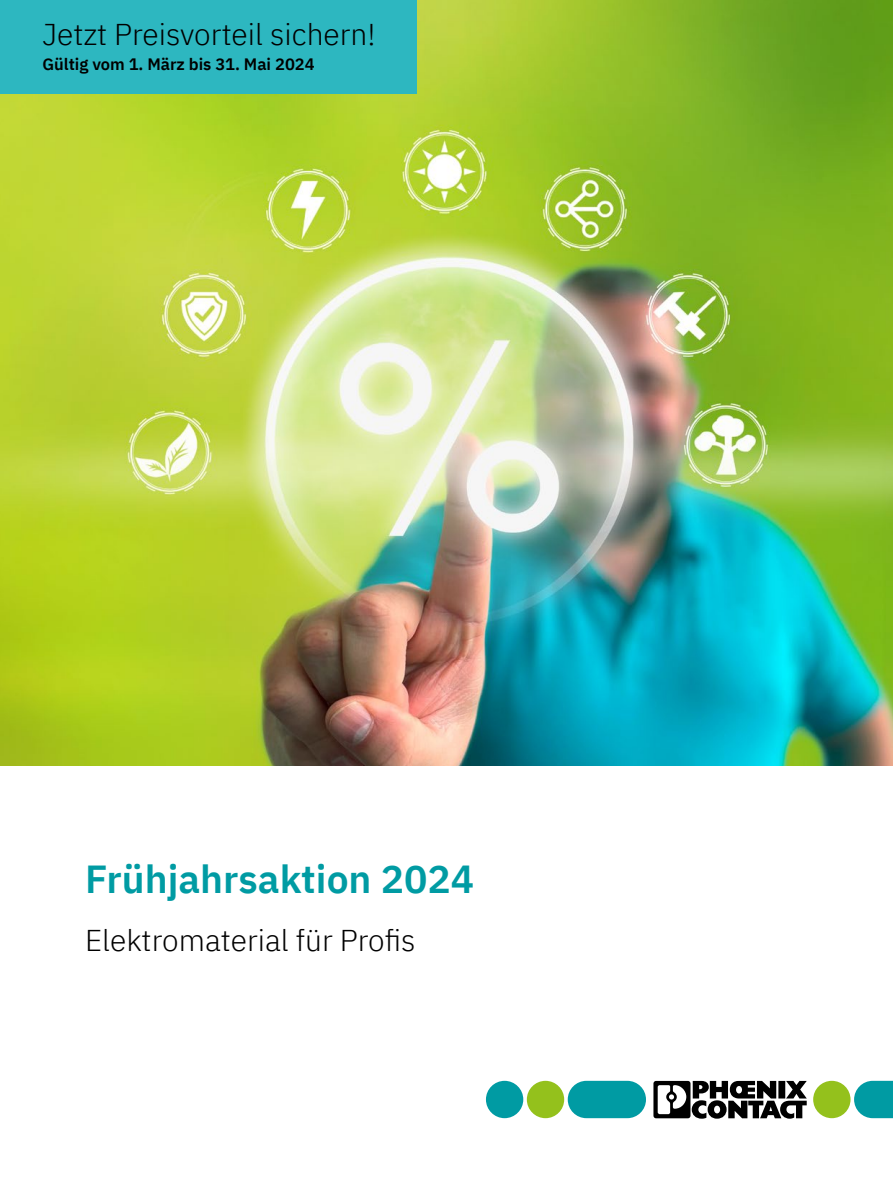
<style>
.page{position:relative;width:893px;height:1187px;background:#fff}
.page>*{position:absolute;margin:0;border:0;box-sizing:border-box;transform-origin:0 0}
.t1{font:39px "IBM Plex Sans Sm Bld";color:#009ba3}
.t2{font:300 30px "IBM Plex Sans";color:#000}
.t3{font:16.5px "IBM Plex Sans Sm Bld";color:#000}
</style>
<div class="page">
<svg style="left:653px;top:1080px;width:154px;height:38px"></svg>
<div style="left:486px;top:1080px;width:37px;height:38px;background:#009ba3;border-radius:50%"></div>
<div style="left:568px;top:1080px;width:78px;height:38px;background:#009ba3;border-radius:19px"></div>
<svg style="left:854px;top:1080px;width:39px;height:38px"></svg>
<div style="left:527px;top:1080px;width:37px;height:38px;background:#94c11c;border-radius:50%"></div>
<div style="left:813px;top:1080px;width:37px;height:38px;background:#94c11c;border-radius:50%"></div>
<img style="left:0;top:0;width:893px;height:765px">
<div style="left:0;top:0;width:417px;height:94px;background:#2db7c0"></div>
<p class="t2" style="left:43px;top:11px;width:335px">Jetzt Preisvorteil sichern!</p>
<p class="t3" style="left:43px;top:51px;width:274px">Gültig vom 1. März bis 31. Mai 2024</p>
<h1 class="t1" style="left:85px;top:848px;width:391px">Frühjahrsaktion 2024</h1>
<p class="t2" style="left:85px;top:917px;width:332px">Elektromaterial für Profis</p>
</div>
